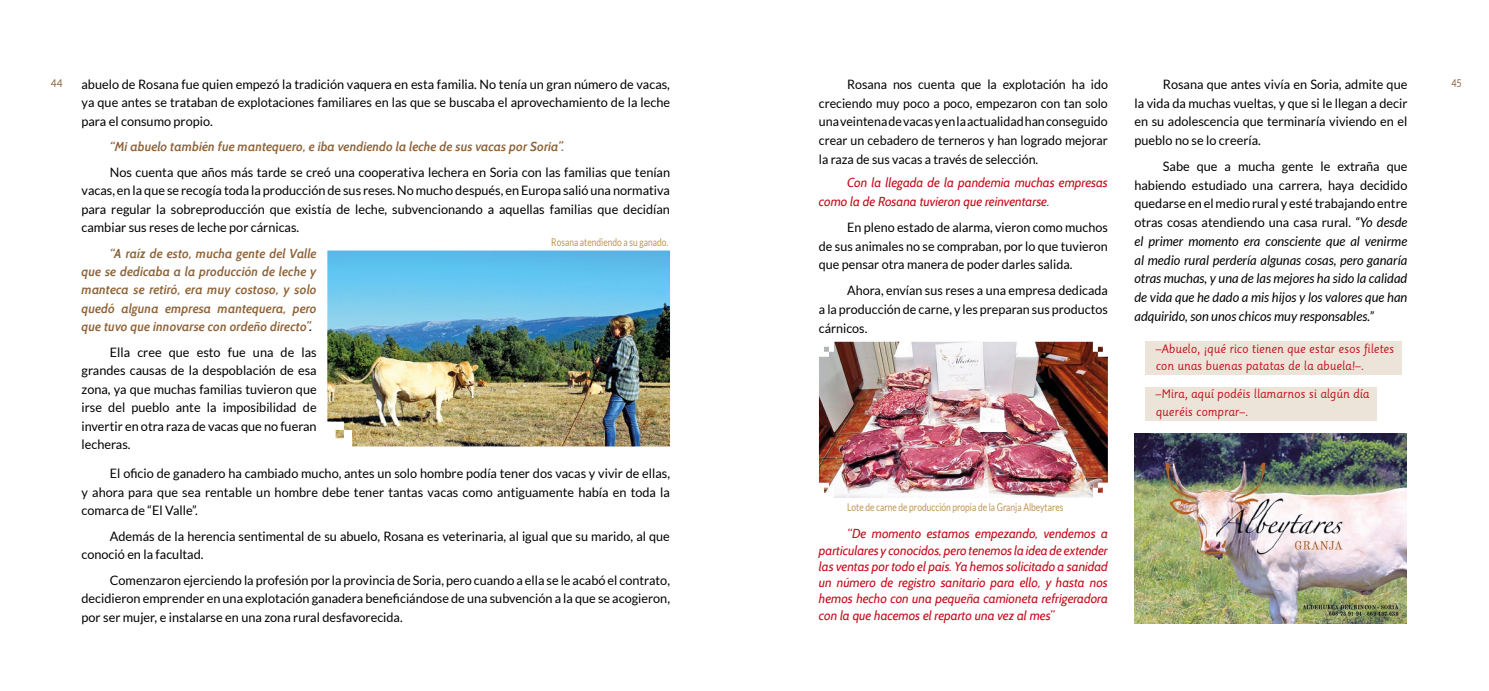
<style>
.page{position:relative;width:1489px;height:691px;background:#fff}
.page>*{position:absolute;margin:0;border:0;box-sizing:border-box;transform-origin:0 0}
.t1{font:italic 13.25px/18.8px "Lato";color:#000;text-align:justify}
.t2{font:13px/18.5px "Lato";color:#000;text-align:justify}
.t3{font:italic 13px/16.2px "Cabin";color:#c40c1b}
.t4{font:italic 600 13px/18.5px "Cabin";color:#8f6337;text-align:justify}
.t5{font:13px/18.8px "Lato";color:#000;text-align:justify;scale:.96 1}
.t6{font:11.88px/17.5px "Sassoon Primary";color:#c40c1b;scale:.95 1}
.t7{font:10.75px "Lato";color:#c09452;scale:.79 1}
.t8{font:10.75px "Lato";color:#8f6337;scale:.95 1}
.t9{font:10.75px "Lato";color:#8f6337;scale:.84 1}
.s1{color:#000}
.s2{font-style:italic;font-size:13.25px}
</style>
<div class="page">
<img style="left:327px;top:251px;width:343px;height:195px">
<img style="left:819px;top:342px;width:288px;height:156px">
<div style="left:1144px;top:341px;width:257px;height:34px;background:#ece4d8"></div>
<div style="left:1144px;top:387px;width:232px;height:34px;background:#ece4d8"></div>
<img style="left:1134px;top:433px;width:272px;height:191px">
<p class="t8" style="left:51px;top:77px;width:14px">44</p>
<p class="t2" style="left:81px;top:75px;width:590px">abuelo de Rosana fue quien empezó la tradición vaquera en esta familia. No tenía un gran número de vacas,</p>
<p class="t9" style="left:1451px;top:77px;width:14px">45</p>
<p class="t2" style="left:81px;top:93px;width:590px">ya que antes se trataban de explotaciones familiares en las que se buscaba el aprovechamiento de la leche para el consumo propio.</p>
<p class="t4" style="left:110px;top:137px;width:456px">“Mi abuelo también fue mantequero, e iba vendiendo la leche de sus vacas por Soria”.</p>
<p class="t2" style="left:81px;top:163px;width:590px;text-indent:28px">Nos cuenta que años más tarde se creó una cooperativa lechera en Soria con las familias que tenían vacas, en la que se recogía toda la producción de sus reses. No mucho después, en Europa salió una normativa para regular la sobreproducción que existía de leche, subvencionando a aquellas familias que decidían cambiar sus reses de leche por cárnicas.</p>
<p class="t4" style="left:81px;top:244px;width:237px;text-indent:28px">“A raíz de esto, mucha gente del Valle que se dedicaba a la producción de leche y manteca se retiró, era muy costoso, y solo quedó alguna empresa mantequera, pero que tuvo que innovarse con ordeño directo”<span class="s1">.</span></p>
<p class="t2" style="left:81px;top:343px;width:237px;text-indent:28px">Ella cree que esto fue una de las grandes causas de la despoblación de esa zona, ya que muchas familias tuvieron que irse del pueblo ante la imposibilidad de invertir en otra raza de vacas que no fueran lecheras.</p>
<p class="t2" style="left:81px;top:464px;width:590px;text-indent:28px">El oficio de ganadero ha cambiado mucho, antes un solo hombre podía tener dos vacas y vivir de ellas, y ahora para que sea rentable un hombre debe tener tantas vacas como antiguamente había en toda la comarca de “El Valle”.</p>
<p class="t2" style="left:81px;top:527px;width:590px;text-indent:28px">Además de la herencia sentimental de su abuelo, Rosana es veterinaria, al igual que su marido, al que conoció en la facultad.</p>
<p class="t2" style="left:81px;top:570px;width:590px;text-indent:28px">Comenzaron ejerciendo la profesión por la provincia de Soria, pero cuando a ella se le acabó el contrato, decidieron emprender en una explotación ganadera beneficiándose de una subvención a la que se acogieron, por ser mujer, e instalarse en una zona rural desfavorecida.</p>
<p class="t5" style="left:819px;top:75px;width:302px;text-indent:28px">Rosana nos cuenta que la explotación ha ido creciendo muy poco a poco, empezaron con tan solo una veintena de vacas y en la actualidad han conseguido crear un cebadero de terneros y han logrado mejorar la raza de sus vacas a través de selección.</p>
<p class="t3" style="left:819px;top:173px;width:290px;line-height:18.8px;text-indent:28px">Con la llegada de la pandemia muchas empresas como la de Rosana tuvieron que reinventarse.</p>
<p class="t2" style="left:819px;top:218px;width:290px;text-indent:28px">En pleno estado de alarma, vieron como muchos de sus animales no se compraban, por lo que tuvieron que pensar otra manera de poder darles salida.</p>
<p class="t2" style="left:819px;top:281px;width:290px;text-indent:28px">Ahora, envían sus reses a una empresa dedicada a la producción de carne, y les preparan sus productos cárnicos.</p>
<p class="t2" style="left:1134px;top:75px;width:274px;text-indent:28px">Rosana que antes vivía en Soria, admite que la vida da muchas vueltas, y que si le llegan a decir en su adolescencia que terminaría viviendo en el pueblo no se lo creería.</p>
<p class="t2" style="left:1134px;top:157px;width:274px;text-indent:28px">Sabe que a mucha gente le extraña que habiendo estudiado una carrera, haya decidido quedarse en el medio rural y esté trabajando entre otras cosas atendiendo una casa rural. <span class="s2">“Yo desde</span></p>
<p class="t1" style="left:1134px;top:232px;width:274px">el primer momento era consciente que al venirme al medio rural perdería algunas cosas, pero ganaría otras muchas, y una de las mejores ha sido la calidad de vida que he dado a mis hijos y los valores que han adquirido, son unos chicos muy responsables.”</p>
<p class="t6" style="left:1155px;top:340px;width:252px">–Abuelo, ¡qué rico tienen que estar esos filetes con unas buenas patatas de la abuela!–.</p>
<p class="t6" style="left:1155px;top:385px;width:226px">–Mira, aquí podéis llamarnos si algún día queréis comprar–.</p>
<p class="t7" style="left:551px;top:236px;width:149px">Rosana atendiendo a su ganado.</p>
<p class="t7" style="left:847px;top:501px;width:275px">Lote de carne de producción propia de la Granja Albeytares</p>
<p class="t3" style="left:819px;top:525px;width:290px;text-align:justify;text-indent:28px">“De momento estamos empezando, vendemos a particulares y conocidos, pero tenemos la idea de extender las ventas por todo el país. Ya hemos solicitado a sanidad un número de registro sanitario para ello, y hasta nos hemos hecho con una pequeña camioneta refrigeradora con la que hacemos el reparto una vez al mes”</p>
</div>
